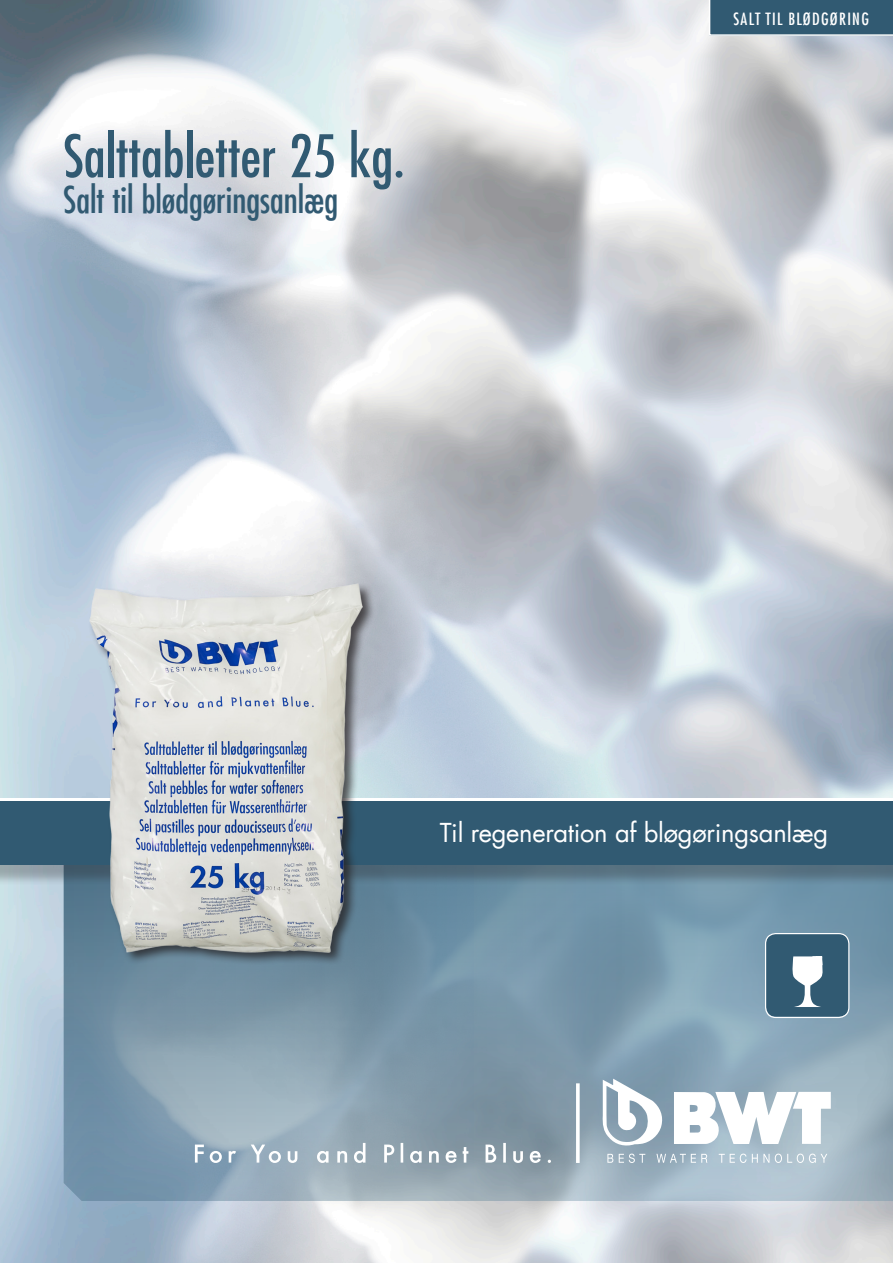
<style>
.page{position:relative;width:893px;height:1263px;background:#fff}
.page>*{position:absolute;margin:0;border:0;box-sizing:border-box;transform-origin:0 0}
.Cover_Headline{font:500 condensed 57px "Futura Com";color:#315a72}
.Cover_Headline-2{font:500 condensed 36px "Futura Com";color:#315a72}
.Headline2_Front{font:25.5px "Futura Com";letter-spacing:-.01em;color:#fff}
.t1{font:500 condensed 16.5px "Futura Com";letter-spacing:.08em;color:#fff}
</style>
<div class="page">
<img style="left:0;top:0;width:893px;height:797px">
<svg style="left:64px;top:886px;width:829px;height:315px;background:#829eaf"></svg>
<div style="left:0;top:806px;width:893px;height:80px;background:#231f20;opacity:.3"></div>
<div style="left:0;top:801px;width:893px;height:64px;background:#315a72"></div>
<svg style="left:674px;top:1092px;width:157px;height:52px"></svg>
<svg style="left:602px;top:1079px;width:62px;height:68px"></svg>
<svg style="left:607px;top:1154px;width:6px;height:9px"></svg>
<svg style="left:619px;top:1153px;width:26px;height:10px"></svg>
<svg style="left:656px;top:1154px;width:51px;height:9px"></svg>
<svg style="left:719px;top:1153px;width:27px;height:10px"></svg>
<svg style="left:752px;top:1154px;width:17px;height:9px"></svg>
<svg style="left:775px;top:1153px;width:52px;height:10px"></svg>
<svg style="left:576px;top:1083px;width:4px;height:80px"></svg>
<svg style="left:195px;top:1143px;width:356px;height:20px;background:#a4b4bf"></svg>
<div style="left:709px;top:0;width:184px;height:36px;background:#315a72"></div>
<div style="left:88px;top:583px;width:288px;height:383px;background:#231f20;opacity:.75"></div>
<img style="left:89px;top:584px;width:274px;height:368px">
<div style="left:766px;top:933px;width:83px;height:84px;background:#315a72;border-radius:10px"></div>
<div style="left:765px;top:933px;width:84px;height:85px;border:1px solid #fff;border-radius:10px"></div>
<svg style="left:792px;top:956px;width:31px;height:51px"></svg>
<p class="Cover_Headline" style="left:64px;top:117px;width:343px">Salttabletter 25 kg.</p>
<p class="Cover_Headline-2" style="left:64px;top:175px;width:276px">Salt til blødgøringsanlæg</p>
<p class="t1" style="left:733px;top:8px;width:137px">SALT TIL BLØDGØRING</p>
<p class="Headline2_Front" style="left:440px;top:815px;width:390px">Til regeneration af bløgøringsanlæg</p>
</div>
